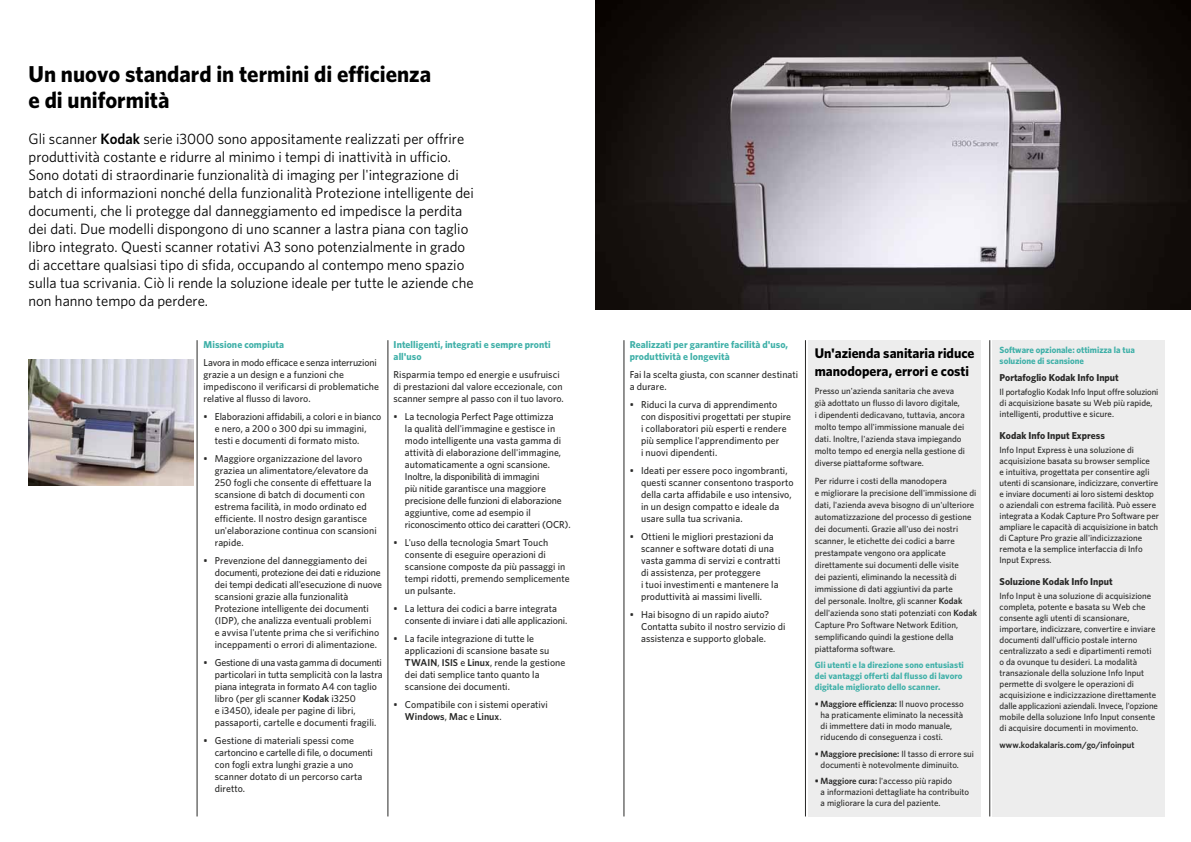
<style>
.page{position:relative;width:1191px;height:842px;background:#fff}
.page>*{position:absolute;margin:0;border:0;box-sizing:border-box;transform-origin:0 0}
.t1{font:700 23px/26px "Whitney K";color:#000}
.t2{font:15px/18px "Whitney K";color:#000}
.t3{font:700 14px/18px "Whitney K";color:#000}
.t4{font:500 10px/12px "Whitney K";color:#282827}
.t5{font:700 10px/12px "Whitney K";letter-spacing:.005em;color:#3fb0a8}
.t6{font:700 10px "Whitney K";color:#282827}
.t7{font:500 9px/11px "Whitney K";color:#282827}
.t8{font:700 9px/11px "Whitney K";letter-spacing:.01em;color:#3fb0a8}
.t9{font:600 9px "Whitney K";color:#282827}
.s1{font-weight:600}
</style>
<div class="page">
<div style="left:808px;top:340px;width:173px;height:476px;background:#ededed"></div>
<div style="left:992px;top:340px;width:173px;height:476px;background:#ededed"></div>
<hr style="left:805px;top:340px;width:1px;height:476px;background:#282827">
<hr style="left:989px;top:340px;width:1px;height:476px;background:#282827">
<img style="left:595px;top:0;width:596px;height:310px">
<hr style="left:624px;top:340px;width:1px;height:476px;background:#282827">
<hr style="left:197px;top:340px;width:1px;height:476px;background:#282827">
<hr style="left:388px;top:340px;width:1px;height:476px;background:#282827">
<img style="left:29px;top:360px;width:164px;height:125px">
<h1 class="t1" style="left:29px;top:61px;width:404px">Un nuovo standard in termini di efficienza e di uniformità</h1>
<p class="t2" style="left:29px;top:130px;width:447px">Gli scanner <span class="s1">Kodak</span> serie i3000 sono appositamente realizzati per offrire produttività costante e ridurre al minimo i tempi di inattività in ufficio.<br>Sono dotati di straordinarie funzionalità di imaging per l'integrazione di batch di informazioni nonché della funzionalità Protezione intelligente dei documenti, che li protegge dal danneggiamento ed impedisce la perdita dei dati. Due modelli dispongono di uno scanner a lastra piana con taglio libro integrato. Questi scanner rotativi A3 sono potenzialmente in grado di accettare qualsiasi tipo di sfida, occupando al contempo meno spazio sulla tua scrivania. Ciò li rende la soluzione ideale per tutte le aziende che non hanno tempo da perdere.</p>
<p class="t5" style="left:203px;top:339px;width:82px">Missione compiuta</p>
<p class="t4" style="left:203px;top:357px;width:177px">Lavora in modo efficace e senza interruzioni grazie a un design e a funzioni che impediscono il verificarsi di problematiche relative al flusso di lavoro.</p>
<p class="t4" style="left:215px;top:411px;width:168px;text-indent:-11px">• Elaborazioni affidabili, a colori e in bianco e nero, a 200 o 300 dpi su immagini, testi e documenti di formato misto.</p>
<p class="t4" style="left:215px;top:453px;width:163px;text-indent:-11px">• Maggiore organizzazione del lavoro graziea un alimentatore/elevatore da 250 fogli che consente di effettuare la scansione di batch di documenti con estrema facilità, in modo ordinato ed efficiente. Il nostro design garantisce un'elaborazione continua con scansioni rapide.</p>
<p class="t4" style="left:215px;top:555px;width:169px;text-indent:-11px">• Prevenzione del danneggiamento dei documenti, protezione dei dati e riduzione dei tempi dedicati all'esecuzione di nuove scansioni grazie alla funzionalità Protezione intelligente dei documenti (IDP), che analizza eventuali problemi<br>e avvisa l'utente prima che si verifichino inceppamenti o errori di alimentazione.</p>
<p class="t4" style="left:215px;top:657px;width:169px;text-indent:-11px">• Gestione di una vasta gamma di documenti particolari in tutta semplicità con la lastra piana integrata in formato A4 con taglio libro (per gli scanner <span class="s1">Kodak</span> i3250<br>e i3450), ideale per pagine di libri, passaporti, cartelle e documenti fragili.</p>
<p class="t4" style="left:215px;top:735px;width:160px;text-indent:-11px">• Gestione di materiali spessi come cartoncino e cartelle di file, o documenti con fogli extra lunghi grazie a uno scanner dotato di un percorso carta diretto.</p>
<p class="t5" style="left:393px;top:339px;width:158px">Intelligenti, integrati e sempre pronti all'uso</p>
<p class="t4" style="left:393px;top:369px;width:172px">Risparmia tempo ed energie e usufruisci di prestazioni dal valore eccezionale, con scanner sempre al passo con il tuo lavoro.</p>
<p class="t4" style="left:405px;top:411px;width:167px;text-indent:-11px">• La tecnologia Perfect Page ottimizza<br>la qualità dell'immagine e gestisce in modo intelligente una vasta gamma di attività di elaborazione dell'immagine, automaticamente a ogni scansione.<br>Inoltre, la disponibilità di immagini<br>più nitide garantisce una maggiore precisione delle funzioni di elaborazione aggiuntive, come ad esempio il riconoscimento ottico dei caratteri (OCR).</p>
<p class="t4" style="left:405px;top:537px;width:166px;text-indent:-11px">• L'uso della tecnologia Smart Touch consente di eseguire operazioni di scansione composte da più passaggi in tempi ridotti, premendo semplicemente un pulsante.</p>
<p class="t4" style="left:405px;top:603px;width:164px;text-indent:-11px">• La lettura dei codici a barre integrata consente di inviare i dati alle applicazioni.</p>
<p class="t4" style="left:405px;top:633px;width:162px;text-indent:-11px">• La facile integrazione di tutte le applicazioni di scansione basate su <span class="s1">TWAIN</span>, <span class="s1">ISIS</span> e <span class="s1">Linux</span>, rende la gestione dei dati semplice tanto quanto la scansione dei documenti.</p>
<p class="t4" style="left:405px;top:699px;width:144px;text-indent:-11px">• Compatibile con i sistemi operativi<br><span class="s1">Windows</span>, <span class="s1">Mac</span> e <span class="s1">Linux</span>.</p>
<p class="t5" style="left:630px;top:339px;width:160px">Realizzati per garantire facilità d'uso, produttività e longevità</p>
<p class="t4" style="left:630px;top:369px;width:170px">Fai la scelta giusta, con scanner destinati a durare.</p>
<p class="t4" style="left:641px;top:399px;width:151px;text-indent:-11px">• Riduci la curva di apprendimento con dispositivi progettati per stupire i collaboratori più esperti e rendere più semplice l'apprendimento per<br>i nuovi dipendenti.</p>
<p class="t4" style="left:641px;top:465px;width:154px;text-indent:-11px">• Ideati per essere poco ingombranti, questi scanner consentono trasporto della carta affidabile e uso intensivo, in un design compatto e ideale da usare sulla tua scrivania.</p>
<p class="t4" style="left:641px;top:531px;width:141px;text-indent:-11px">• Ottieni le migliori prestazioni da scanner e software dotati di una vasta gamma di servizi e contratti di assistenza, per proteggere<br>i tuoi investimenti e mantenere la produttività ai massimi livelli.</p>
<p class="t4" style="left:641px;top:609px;width:146px;text-indent:-11px">• Hai bisogno di un rapido aiuto?<br>Contatta subito il nostro servizio di assistenza e supporto globale.</p>
<h3 class="t3" style="left:814px;top:344px;width:161px">Un'azienda sanitaria riduce manodopera, errori e costi</h3>
<p class="t7" style="left:814px;top:385px;width:152px;line-height:12px">Presso un'azienda sanitaria che aveva già adottato un flusso di lavoro digitale,<br>i dipendenti dedicavano, tuttavia, ancora molto tempo all'immissione manuale dei dati. Inoltre, l'azienda stava impiegando molto tempo ed energia nella gestione di diverse piattaforme software.</p>
<p class="t7" style="left:814px;top:474px;width:164px;line-height:12px">Per ridurre i costi della manodopera<br>e migliorare la precisione dell'immissione di dati, l'azienda aveva bisogno di un'ulteriore automatizzazione del processo di gestione dei documenti. Grazie all'uso dei nostri scanner, le etichette dei codici a barre prestampate vengono ora applicate direttamente sui documenti delle visite<br>dei pazienti, eliminando la necessità di immissione di dati aggiuntivi da parte<br>del personale. Inoltre, gli scanner <span class="s1">Kodak </span>dell'azienda sono stati potenziati con <span class="s1">Kodak </span>Capture Pro Software Network Edition, semplificando quindi la gestione della piattaforma software.</p>
<p class="t8" style="left:814px;top:659px;width:151px">Gli utenti e la direzione sono entusiasti dei vantaggi offerti dal flusso di lavoro digitale migliorato dello scanner.</p>
<p class="t7" style="left:820px;top:698px;width:145px;text-indent:-6px"><span class="s1">• Maggiore efficienza:</span> Il nuovo processo ha praticamente eliminato la necessità di immettere dati in modo manuale, riducendo di conseguenza i costi.</p>
<p class="t7" style="left:820px;top:748px;width:155px;text-indent:-6px"><span class="s1">• Maggiore precisione:</span> Il tasso di errore sui documenti è notevolmente diminuito.</p>
<p class="t7" style="left:820px;top:775px;width:150px;text-indent:-6px"><span class="s1">• Maggiore cura:</span> l'accesso più rapido<br>a informazioni dettagliate ha contribuito a migliorare la cura del paziente.</p>
<p class="t8" style="left:999px;top:344px;width:137px">Software opzionale: ottimizza la tua soluzione di scansione</p>
<p class="t6" style="left:999px;top:371px;width:121px">Portafoglio Kodak Info Input</p>
<p class="t7" style="left:999px;top:386px;width:160px">Il portafoglio Kodak Info Input offre soluzioni di acquisizione basate su Web più rapide, intelligenti, produttive e sicure.</p>
<p class="t6" style="left:999px;top:429px;width:107px">Kodak Info Input Express</p>
<p class="t7" style="left:999px;top:444px;width:161px">Info Input Express è una soluzione di acquisizione basata su browser semplice<br>e intuitiva, progettata per consentire agli utenti di scansionare, indicizzare, convertire e inviare documenti ai loro sistemi desktop o aziendali con estrema facilità. Può essere integrata a Kodak Capture Pro Software per ampliare le capacità di acquisizione in batch di Capture Pro grazie all'indicizzazione remota e la semplice interfaccia di Info Input Express.</p>
<p class="t6" style="left:999px;top:575px;width:115px">Soluzione Kodak Info Input</p>
<p class="t7" style="left:999px;top:590px;width:160px">Info Input è una soluzione di acquisizione completa, potente e basata su Web che consente agli utenti di scansionare, importare, indicizzare, convertire e inviare documenti dall'ufficio postale interno centralizzato a sedi e dipartimenti remoti o da ovunque tu desideri. La modalità transazionale della soluzione Info Input permette di svolgere le operazioni di acquisizione e indicizzazione direttamente dalle applicazioni aziendali. Invece, l'opzione mobile della soluzione Info Input consente di acquisire documenti in movimento.</p>
<p class="t9" style="left:999px;top:739px;width:136px">www.kodakalaris.com/go/infoinput</p>
</div>
